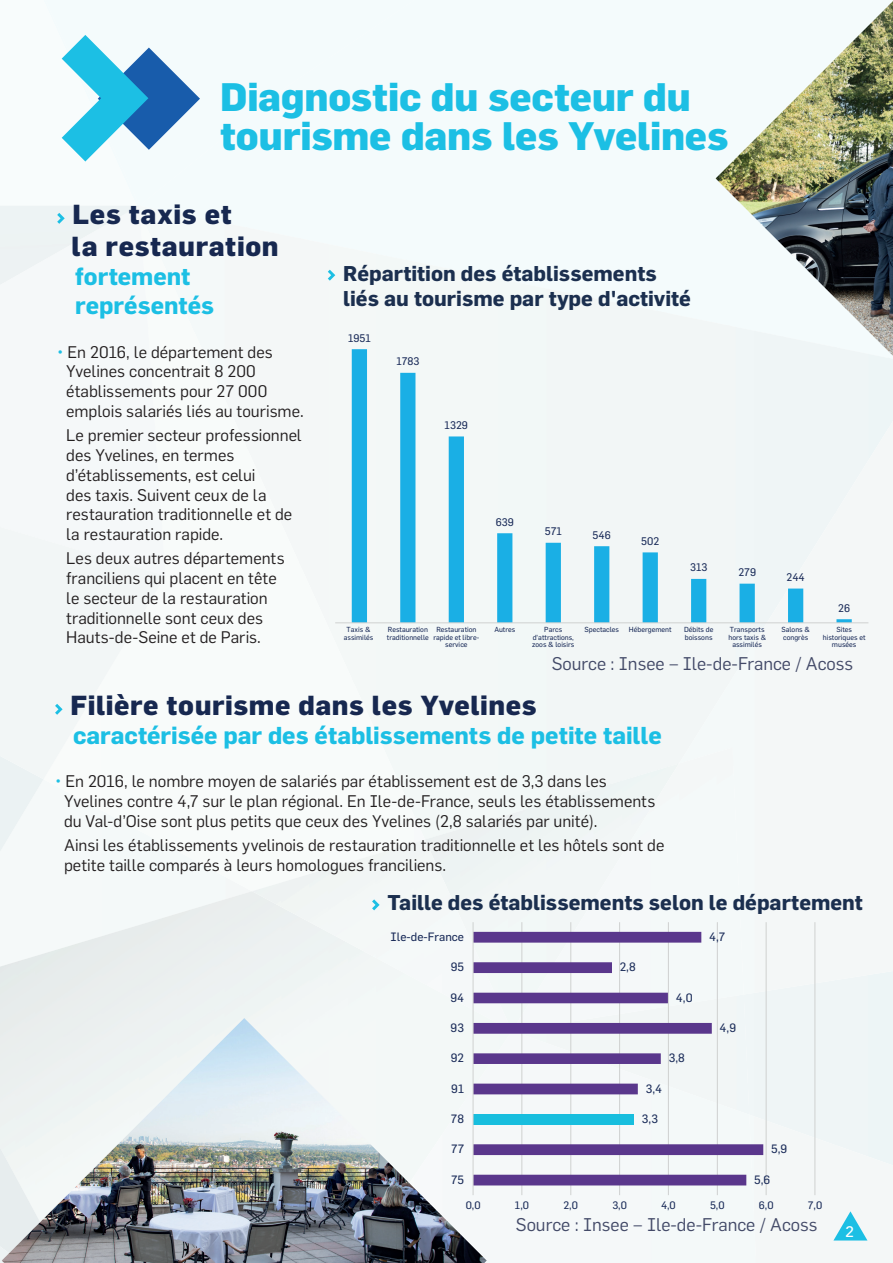
<style>
.page{position:relative;width:893px;height:1263px;background:#fff}
.page>*{position:absolute;margin:0;border:0;box-sizing:border-box;transform-origin:0 0}
.t1{font:800 39px/39px "Flama";letter-spacing:-.005em;color:#1cbfe4}
.t2{font:800 27px/32.4px "Flama";letter-spacing:.02em;color:#172850}
.t3{font:700 24px/28.8px "Flama";color:#1cbfe4}
.t4{font:700 21px/25.2px "Flama";color:#1b2f4f}
.t5{font:18px "Flama";color:#434a68}
.t6{font:16.5px/19.8px "Flama";color:#231f20}
.t7{font:500 15px "Avenir LT Std";color:#fff}
.t8{font:11.85px "Flama Basic";letter-spacing:.005em;color:#1c2d5a}
.t9{font:10.8px "Flama Basic";color:#1c2d5a}
.t10{font:10.65px "Flama Basic";color:#1c2d5a}
.t11{font:7.2px/7.2px "Flama Basic";color:#1c2d5a;text-align:center}
.s1{color:#1cbfe4}
</style>
<div class="page">
<div style="left:763px;top:994px;width:74px;height:121px;background:#eff5f6"></div>
<div style="left:425px;top:260px;width:37px;height:503px;background:#f3f8f7"></div>
<div style="left:460px;top:271px;width:162px;height:492px;background:#f2f8f7"></div>
<div style="left:620px;top:311px;width:107px;height:436px;background:#f2f6f6"></div>
<div style="left:852px;top:356px;width:36px;height:113px;background:#eff5f6"></div>
<img style="left:620px;top:303px;width:48px;height:10px">
<div style="left:137px;top:0;width:340px;height:206px;background:#f4fbfc"></div>
<div style="left:252px;top:839px;width:260px;height:179px;background:#f2f6f6"></div>
<svg style="left:137px;top:207px;width:29px;height:237px"></svg>
<div style="left:0;top:444px;width:166px;height:335px;background:#f5f8f9"></div>
<div style="left:0;top:206px;width:137px;height:257px;background:#f5f8f9"></div>
<div style="left:758px;top:1115px;width:135px;height:148px;background:#f4f7f7"></div>
<div style="left:487px;top:1185px;width:271px;height:78px;background:#f5f8f9"></div>
<div style="left:679px;top:676px;width:54px;height:71px;background:#f2f6f6"></div>
<div style="left:861px;top:417px;width:32px;height:54px;background:#eff5f6"></div>
<div style="left:512px;top:747px;width:232px;height:185px;background:#f2f7f7"></div>
<svg style="left:833px;top:1211px;width:34px;height:29px"></svg>
<img style="left:88px;top:1018px;width:399px;height:245px">
<img style="left:716px;top:1px;width:177px;height:355px">
<svg style="left:57px;top:213px;width:8px;height:11px"></svg>
<svg style="left:62px;top:35px;width:138px;height:127px"></svg>
<svg style="left:0;top:644px;width:88px;height:619px"></svg>
<svg style="left:372px;top:899px;width:8px;height:11px"></svg>
<hr style="left:521px;top:922px;width:1px;height:273px;background:#cfd1d0">
<hr style="left:570px;top:922px;width:1px;height:273px;background:#cfd1d0">
<hr style="left:619px;top:922px;width:1px;height:273px;background:#cfd1d0">
<hr style="left:668px;top:922px;width:1px;height:273px;background:#cfd1d0">
<hr style="left:717px;top:922px;width:1px;height:273px;background:#cfd1d0">
<hr style="left:766px;top:922px;width:1px;height:273px;background:#cfd1d0">
<hr style="left:814px;top:922px;width:1px;height:273px;background:#cfd1d0">
<svg style="left:474px;top:932px;width:289px;height:253px;fill:#f2f7f7"></svg>
<hr style="left:473px;top:922px;width:1px;height:273px;background:#cfd1d0">
<svg style="left:352px;top:349px;width:500px;height:273px;fill:#f2f6f6"></svg>
<hr style="left:335px;top:622px;width:533px;height:1px;background:#cfd1d0">
<svg style="left:328px;top:270px;width:7px;height:11px"></svg>
<h1 class="t1" style="left:220px;top:76px;width:510px">Diagnostic du secteur du tourisme dans les Yvelines</h1>
<h2 class="t2" style="left:72px;top:197px;width:208px">Les taxis et<br>la restauration</h2>
<h3 class="t3" style="left:75px;top:261px;width:141px">fortement représentés</h3>
<p class="t6" style="left:66px;top:342px;width:239px;text-indent:-9px"><span class="s1">•</span> En 2016, le département des<br>Yvelines concentrait 8 200 établissements pour 27 000 emplois salariés liés au tourisme.</p>
<p class="t6" style="left:66px;top:425px;width:237px">Le premier secteur professionnel des Yvelines, en termes d’établissements, est celui<br>des taxis. Suivent ceux de la restauration traditionnelle et de la restauration rapide.</p>
<p class="t6" style="left:66px;top:548px;width:220px">Les deux autres départements franciliens qui placent en tête le secteur de la restauration traditionnelle sont ceux des<br>Hauts-de-Seine et de Paris.</p>
<p class="t4" style="left:343px;top:260px;width:349px">Répartition des établissements liés au tourisme par type d'activité</p>
<p class="t9" style="left:348px;top:331px;width:24px">1951</p>
<p class="t9" style="left:396px;top:355px;width:25px">1783</p>
<p class="t9" style="left:445px;top:419px;width:25px">1329</p>
<p class="t9" style="left:496px;top:515px;width:20px">639</p>
<p class="t9" style="left:545px;top:525px;width:19px">571</p>
<p class="t9" style="left:593px;top:528px;width:20px">546</p>
<p class="t9" style="left:641px;top:535px;width:20px">502</p>
<p class="t9" style="left:690px;top:561px;width:19px">313</p>
<p class="t9" style="left:738px;top:566px;width:19px">279</p>
<p class="t9" style="left:786px;top:571px;width:20px">244</p>
<p class="t9" style="left:838px;top:601px;width:13px">26</p>
<p class="t11" style="left:344px;top:626px;width:31px">Taxis &amp; assimilés</p>
<p class="t11" style="left:387px;top:626px;width:43px;text-align:left">Restauration traditionnelle</p>
<p class="t11" style="left:433px;top:626px;width:48px">Restauration rapide et libre&shy;service</p>
<p class="t11" style="left:494px;top:626px;width:23px">Autres</p>
<p class="t11" style="left:532px;top:626px;width:44px">Parcs d'attractions, zoos &amp; loisirs</p>
<p class="t11" style="left:584px;top:626px;width:36px">Spectacles</p>
<p class="t11" style="left:629px;top:626px;width:44px">Hébergement</p>
<p class="t11" style="left:684px;top:626px;width:31px;text-align:left">Débits de boissons</p>
<p class="t11" style="left:728px;top:626px;width:39px">Transports hors taxis &amp; assimilés</p>
<p class="t11" style="left:781px;top:626px;width:30px;text-align:left">Salons &amp; congrès</p>
<p class="t11" style="left:823px;top:626px;width:44px">Sites historiques et musées</p>
<p class="t5" style="left:552px;top:653px;width:303px">Source : Insee – Ile-de-France / Acoss</p>
<h2 class="t2" style="left:70px;top:688px;width:468px">Filière tourisme dans les Yvelines</h2>
<h3 class="t3" style="left:73px;top:720px;width:590px">caractérisée par des établissements de petite taille</h3>
<p class="t6" style="left:64px;top:771px;width:593px;text-indent:-9px"><span class="s1">•</span> En 2016, le nombre moyen de salariés par établissement est de 3,3 dans les<br>Yvelines contre 4,7 sur le plan régional. En Ile-de-France, seuls les établissements du Val-d’Oise sont plus petits que ceux des Yvelines (2,8 salariés par unité).</p>
<p class="t6" style="left:64px;top:835px;width:602px">Ainsi les établissements yvelinois de restauration traditionnelle et les hôtels sont de petite taille comparés à leurs homologues franciliens.</p>
<p class="t4" style="left:387px;top:890px;width:477px">Taille des établissements selon le département</p>
<p class="t8" style="left:391px;top:930px;width:75px">Ile-de-France</p>
<p class="t8" style="left:709px;top:930px;width:18px">4,7</p>
<p class="t8" style="left:451px;top:960px;width:15px">95</p>
<p class="t8" style="left:620px;top:960px;width:18px">2,8</p>
<p class="t8" style="left:450px;top:990px;width:15px">94</p>
<p class="t8" style="left:676px;top:990px;width:18px">4,0</p>
<p class="t8" style="left:451px;top:1021px;width:15px">93</p>
<p class="t8" style="left:720px;top:1021px;width:18px">4,9</p>
<p class="t8" style="left:451px;top:1051px;width:15px">92</p>
<p class="t8" style="left:669px;top:1051px;width:18px">3,8</p>
<p class="t8" style="left:451px;top:1081px;width:14px">91</p>
<p class="t8" style="left:646px;top:1081px;width:18px">3,4</p>
<p class="t8" style="left:451px;top:1112px;width:15px">78</p>
<p class="t8" style="left:642px;top:1112px;width:18px">3,3</p>
<p class="t8" style="left:451px;top:1142px;width:14px">77</p>
<p class="t8" style="left:771px;top:1142px;width:18px">5,9</p>
<p class="t8" style="left:451px;top:1172px;width:15px">75</p>
<p class="t8" style="left:754px;top:1172px;width:18px">5,6</p>
<p class="t10" style="left:466px;top:1199px;width:16px">0,0</p>
<p class="t10" style="left:515px;top:1199px;width:15px">1,0</p>
<p class="t10" style="left:564px;top:1199px;width:16px">2,0</p>
<p class="t10" style="left:612px;top:1199px;width:16px">3,0</p>
<p class="t10" style="left:661px;top:1199px;width:16px">4,0</p>
<p class="t10" style="left:710px;top:1199px;width:16px">5,0</p>
<p class="t10" style="left:759px;top:1199px;width:16px">6,0</p>
<p class="t10" style="left:808px;top:1199px;width:16px">7,0</p>
<p class="t5" style="left:516px;top:1214px;width:303px">Source : Insee – Ile-de-France / Acoss</p>
<p class="t7" style="left:845px;top:1223px;width:10px">2</p>
</div>
